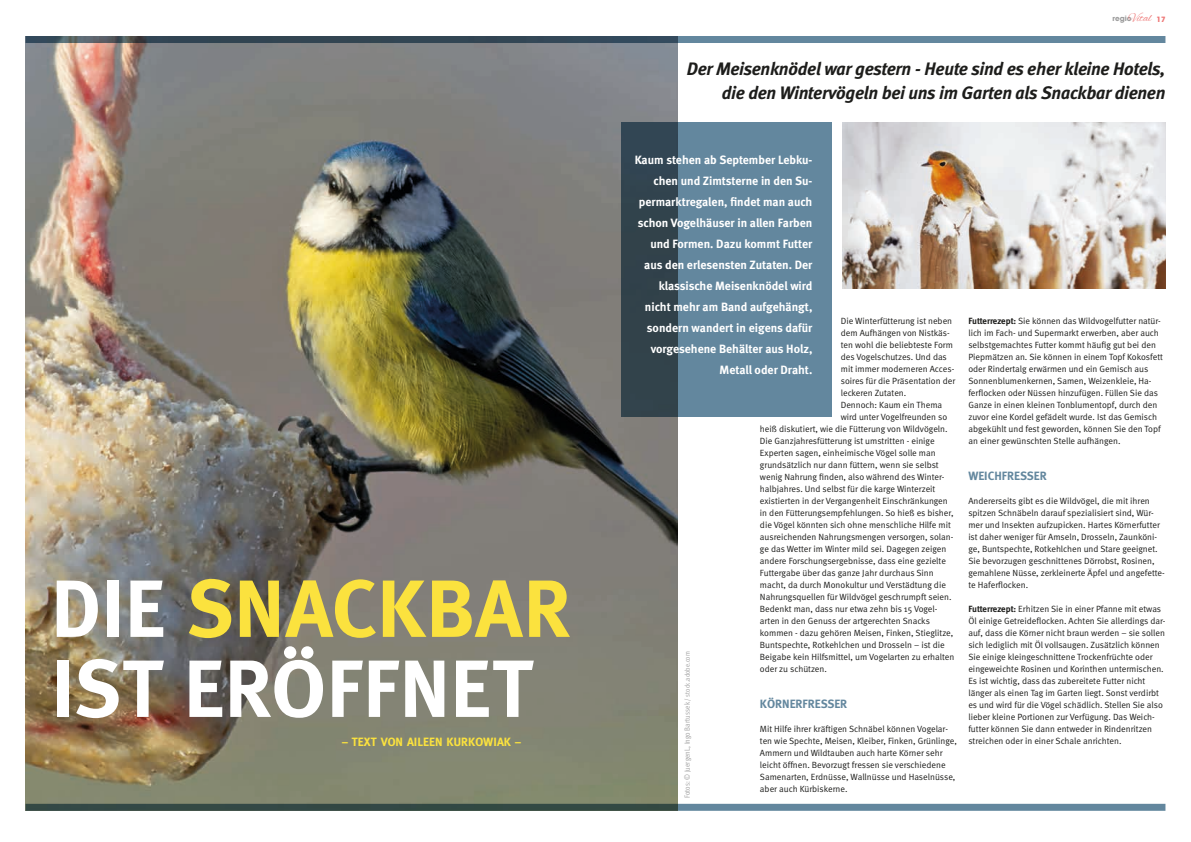
<style>
.page{position:relative;width:1191px;height:842px;background:#fff}
.page>*{position:absolute;margin:0;border:0;box-sizing:border-box;transform-origin:0 0}
.t1{font:700 81px/80px "Meta";letter-spacing:.005em;color:#fff}
.t2{font:italic 700 18px/24px "Meta";letter-spacing:-.015em;color:#1d1d1b;text-align:right}
.t3{font:700 12px/21px "Meta";color:#fff;text-align:right}
.t4{font:700 12px "Meta";color:#63879e}
.t5{font:700 12px "Meta";color:#fbe23e}
.t6{font:9px/12px "Meta Normal";color:#1d1d1b}
.t7{font:700 8px "Avignon";color:#9d9d9d}
.t8{font:7.5px "Meta Cond Normal";letter-spacing:.005em;color:#9d9d9d}
.s1{color:#fbe23e}
.s2{font-family:"Alex Brush";font-weight:400;font-size:12px;color:#ee7675}
.s3{color:#ee7675}
.s4{font-size:7px}
.s5{font-family:"Meta";font-weight:700}
</style>
<div class="page">
<img style="left:26px;top:43px;width:651px;height:761px">
<svg style="left:621px;top:122px;width:210px;height:295px;background:#547386"></svg>
<img style="left:842px;top:122px;width:323px;height:166px">
<svg style="left:26px;top:804px;width:1139px;height:7px;background:#4a656c"></svg>
<svg style="left:26px;top:36px;width:1139px;height:7px;background:#496375"></svg>
<h1 class="t1" style="left:51px;top:567px;width:521px">DIE <span class="s1">SNACKBAR<br></span>IST ERÖFFNET</h1>
<h3 class="t5" style="left:342px;top:735px;width:180px">– TEXT VON AILEEN KURKOWIAK –</h3>
<p class="t7" style="left:1112px;top:14px;width:54px">regio<span class="s2">Vital</span> <span class="s3">17</span></p>
<h2 class="t2" style="left:687px;top:56px;width:480px">Der Meisenknödel war gestern - Heute sind es eher kleine Hotels, die den Wintervögeln bei uns im Garten als Snackbar dienen</h2>
<p class="t3" style="left:634px;top:149px;width:179px">Kaum stehen ab September Lebku&shy;chen und Zimtsterne in den Su&shy;permarktregalen, findet man auch schon Vogelhäuser in allen Farben und Formen. Dazu kommt Futter aus den erlesensten Zutaten. Der klassische Meisenknödel wird nicht mehr am Band aufgehängt, sondern wandert in eigens dafür vorgesehene Behälter aus Holz,<br>Metall oder Draht.</p>
<p class="t6" style="left:840px;top:315px;width:113px">Die Winterfütterung ist neben</p>
<p class="t6" style="left:840px;top:327px;width:110px">dem Aufhängen von Nistkäs-</p>
<p class="t6" style="left:840px;top:339px;width:114px">ten wohl die beliebteste Form</p>
<p class="t6" style="left:840px;top:351px;width:108px">des Vogelschutzes. Und das</p>
<p class="t6" style="left:840px;top:363px;width:115px">mit immer moderneren Acces-</p>
<p class="t6" style="left:840px;top:375px;width:116px">soires für die Präsentation der</p>
<p class="t6" style="left:840px;top:387px;width:67px">leckeren Zutaten.</p>
<p class="t6" style="left:840px;top:399px;width:103px">Dennoch: Kaum ein Thema</p>
<p class="t6" style="left:840px;top:411px;width:108px">wird unter Vogelfreunden so</p>
<p class="t6" style="left:760px;top:423px;width:189px">heiß diskutiert, wie die Fütterung von Wildvögeln.</p>
<p class="t6" style="left:760px;top:435px;width:176px">Die Ganzjahresfütterung ist umstritten - einige</p>
<p class="t6" style="left:760px;top:447px;width:177px">Experten sagen, einheimische Vögel solle man</p>
<p class="t6" style="left:760px;top:459px;width:180px">grundsätzlich nur dann füttern, wenn sie selbst</p>
<p class="t6" style="left:760px;top:471px;width:186px">wenig Nahrung finden, also während des Winter-</p>
<p class="t6" style="left:760px;top:483px;width:177px">halbjahres. Und selbst für die karge Winterzeit</p>
<p class="t6" style="left:760px;top:495px;width:189px">existierten in der Vergangenheit Einschränkungen</p>
<p class="t6" style="left:760px;top:507px;width:195px">in den Fütterungsempfehlungen. So hieß es bisher,</p>
<p class="t6" style="left:760px;top:519px;width:192px">die Vögel könnten sich ohne menschliche Hilfe mit</p>
<p class="t6" style="left:760px;top:531px;width:195px">ausreichenden Nahrungsmengen versorgen, solan-</p>
<p class="t6" style="left:760px;top:543px;width:188px">ge das Wetter im Winter mild sei. Dagegen zeigen</p>
<p class="t6" style="left:760px;top:555px;width:187px">andere Forschungsergebnisse, dass eine gezielte</p>
<p class="t6" style="left:760px;top:567px;width:175px">Futtergabe über das ganze Jahr durchaus Sinn</p>
<p class="t6" style="left:760px;top:579px;width:187px">macht, da durch Monokultur und Verstädtung die</p>
<p class="t6" style="left:760px;top:591px;width:193px">Nahrungsquellen für Wildvögel geschrumpft seien.</p>
<p class="t6" style="left:760px;top:603px;width:179px">Bedenkt man, dass nur etwa zehn bis 15 Vogel-</p>
<p class="t6" style="left:760px;top:615px;width:171px">arten in den Genuss der artgerechten Snacks</p>
<p class="t6" style="left:760px;top:627px;width:195px">kommen - dazu gehören Meisen, Finken, Stieglitze,</p>
<p class="t6" style="left:760px;top:639px;width:186px">Buntspechte, Rotkehlchen und Drosseln – ist die</p>
<p class="t6" style="left:760px;top:651px;width:196px">Beigabe kein Hilfsmittel, um Vogelarten zu erhalten</p>
<p class="t6" style="left:760px;top:663px;width:68px">oder zu schützen.</p>
<h3 class="t4" style="left:760px;top:696px;width:89px">KÖRNERFRESSER</h3>
<p class="t6" style="left:760px;top:723px;width:199px">Mit Hilfe ihrer kräftigen Schnäbel können Vogelar&shy;ten wie Spechte, Meisen, Kleiber, Finken, Grünlinge, Ammern und Wildtauben auch harte Körner sehr leicht öffnen. Bevorzugt fressen sie verschiedene Samenarten, Erdnüsse, Wallnüsse und Haselnüsse, aber auch Kürbiskerne.</p>
<p class="t8" style="left:683px;top:798px;width:148px;rotate:-90deg">Fotos: © JuergenL, Ingo Bartussek <span class="s4">/ stock.adobe.com</span></p>
<p class="t6" style="left:968px;top:315px;width:196px"><span class="s5">Futterrezept:</span> Sie können das Wildvogelfutter natür&shy;lich im Fach- und Supermarkt erwerben, aber auch selbstgemachtes Futter kommt häufig gut bei den Piepmätzen an. Sie können in einem Topf Kokosfett oder Rindertalg erwärmen und ein Gemisch aus Sonnenblumenkernen, Samen, Weizenkleie, Ha&shy;ferflocken oder Nüssen hinzufügen. Füllen Sie das Ganze in einen kleinen Tonblumentopf, durch den zuvor eine Kordel gefädelt wurde. Ist das Gemisch abgekühlt und fest geworden, können Sie den Topf an einer gewünschten Stelle aufhängen.</p>
<h3 class="t4" style="left:968px;top:468px;width:80px">WEICHFRESSER</h3>
<p class="t6" style="left:968px;top:495px;width:198px">Andererseits gibt es die Wildvögel, die mit ihren spitzen Schnäbeln darauf spezialisiert sind, Wür&shy;mer und Insekten aufzupicken. Hartes Körnerfutter ist daher weniger für Amseln, Drosseln, Zaunköni&shy;ge, Buntspechte, Rotkehlchen und Stare geeignet.<br>Sie bevorzugen geschnittenes Dörrobst, Rosinen, gemahlene Nüsse, zerkleinerte Äpfel und angefette&shy;te Haferflocken.</p>
<p class="t6" style="left:968px;top:603px;width:199px"><span class="s5">Futterrezept:</span> Erhitzen Sie in einer Pfanne mit etwas Öl einige Getreideflocken. Achten Sie allerdings dar&shy;auf, dass die Körner nicht braun werden – sie sollen sich lediglich mit Öl vollsaugen. Zusätzlich können Sie einige kleingeschnittene Trockenfrüchte oder eingeweichte Rosinen und Korinthen untermischen.<br>Es ist wichtig, dass das zubereitete Futter nicht länger als einen Tag im Garten liegt. Sonst verdirbt es und wird für die Vögel schädlich. Stellen Sie also lieber kleine Portionen zur Verfügung. Das Weich&shy;futter können Sie dann entweder in Rindenritzen streichen oder in einer Schale anrichten.</p>
</div>
